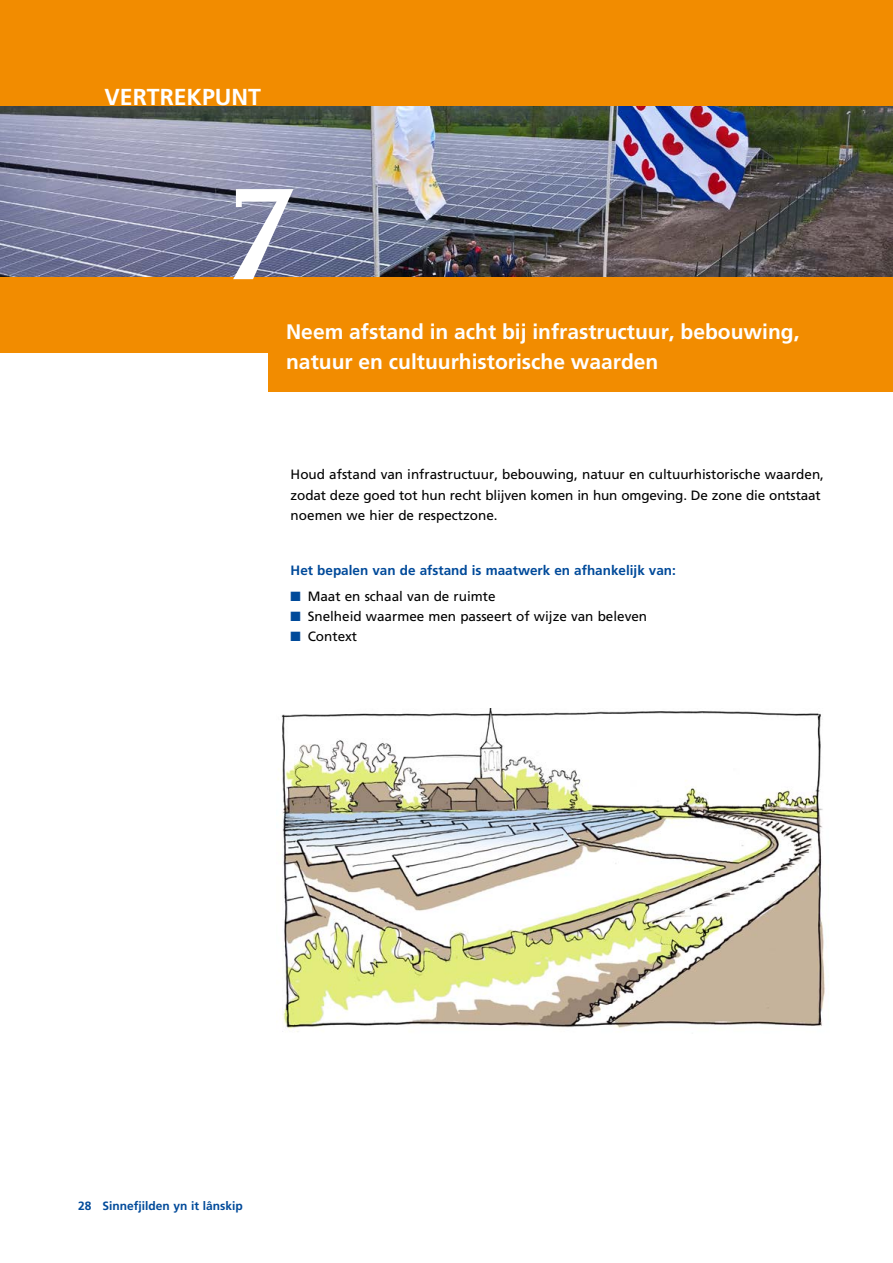
<style>
.page{position:relative;width:893px;height:1263px;background:#fff}
.page>*{position:absolute;margin:0;border:0;box-sizing:border-box;transform-origin:0 0}
.t1{font:700 147.45px "Joanna MT Std";color:#fff}
.t2{font:700 23.1px "Frutiger LT Std";color:#fff}
.t3{font:700 21px/30px "Frutiger LT Std";color:#fff}
.t4{font:13.5px/20.2px "Frutiger LT Std";color:#000}
.t5{font:700 13.5px "Frutiger LT Std";color:#004a9a}
.t6{font:700 12px "Frutiger LT Std";color:#004a9a}
.s1{color:#004a9a}
</style>
<div class="page">
<img style="left:278px;top:708px;width:547px;height:324px">
<div style="left:0;top:0;width:893px;height:391px;background:#f28c00"></div>
<img style="left:0;top:106px;width:893px;height:170px">
<div style="left:0;top:353px;width:268px;height:50px;background:#fff"></div>
<h2 class="t2" style="left:104px;top:83px;width:158px">VERTREKPUNT</h2>
<h1 class="t1" style="left:221px;top:154px;width:80px">7</h1>
<h3 class="t3" style="left:286px;top:317px;width:515px">Neem afstand in acht bij infrastructuur, bebouwing, natuur en cultuurhistorische waarden</h3>
<p class="t4" style="left:291px;top:465px;width:535px">Houd afstand van infrastructuur, bebouwing, natuur en cultuurhistorische waarden, zodat deze goed tot hun recht blijven komen in hun omgeving. De zone die ontstaat noemen we hier de respectzone.</p>
<p class="t5" style="left:291px;top:562px;width:387px">Het bepalen van de afstand is maatwerk en afhankelijk van:</p>
<p class="t4" style="left:291px;top:586px;width:206px"><span class="s1">■</span> Maat en schaal van de ruimte</p>
<p class="t4" style="left:291px;top:606px;width:358px"><span class="s1">■</span> Snelheid waarmee men passeert of wijze van beleven</p>
<p class="t4" style="left:291px;top:627px;width:68px"><span class="s1">■</span> Context</p>
<p class="t6" style="left:78px;top:1199px;width:166px">28 Sinnefjilden yn it lânskip</p>
</div>
